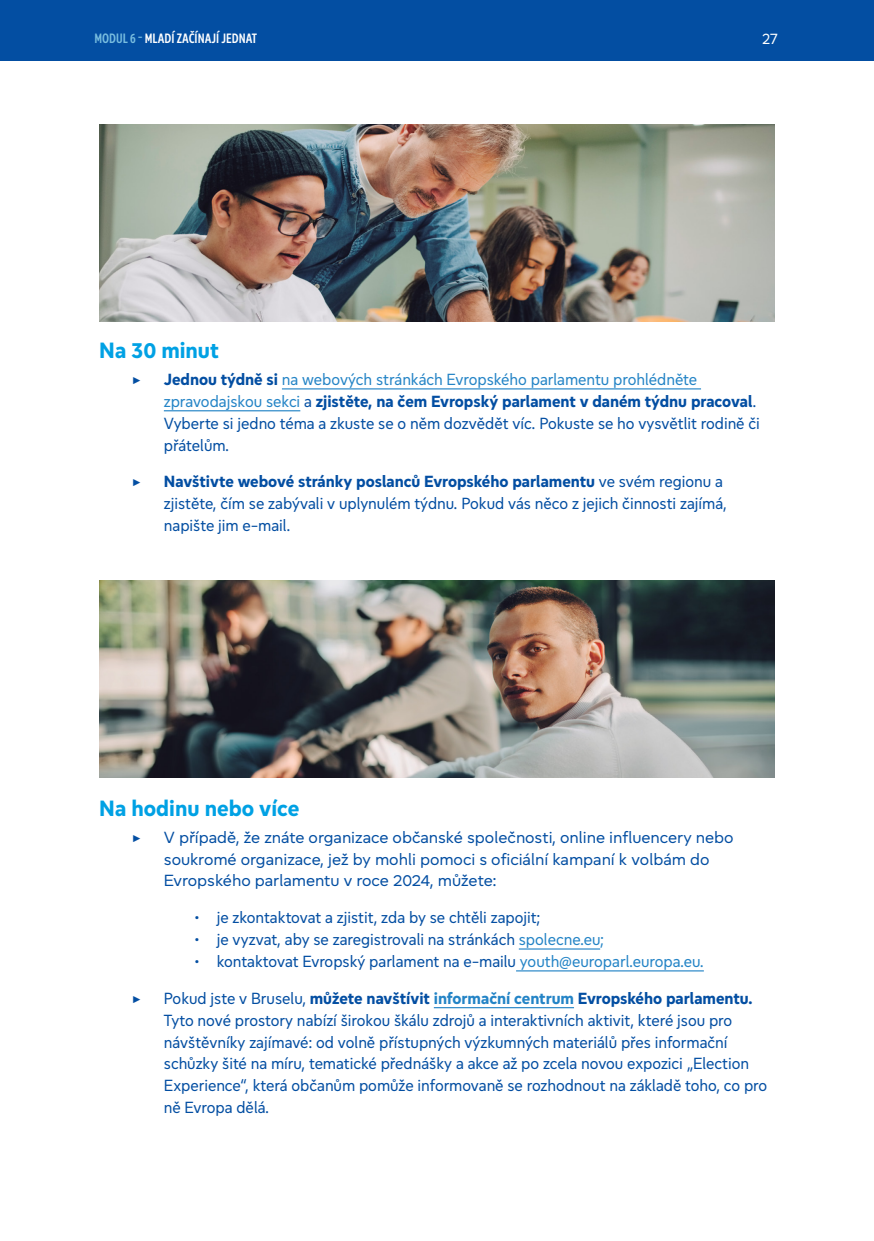
<style>
.page{position:relative;width:874px;height:1241px;background:#fff}
.page>*{position:absolute;margin:0;border:0;box-sizing:border-box;transform-origin:0 0}
.t1{font:700 22.75px "Europea Eco";color:#00a1e4}
.t2{font:16.62px/21.9px "Europea Eco";color:#034ea2}
.t3{font:16.62px/21.9px "Europea";color:#034ea2}
.t4{font:15.75px "Europea Eco";color:#fff}
.t5{font:600 14px "Europea Narrow";color:#fff}
.s1{color:#78bddf}
.s2{font-weight:700}
.s3{color:#2484c6}
.s4{font-weight:700;color:#2484c6}
</style>
<div class="page">
<div style="left:0;top:0;width:873px;height:61px;background:#034ea2"></div>
<img style="left:99px;top:124px;width:675px;height:197px">
<img style="left:99px;top:580px;width:675px;height:197px">
<hr style="left:282px;top:388px;width:418px;height:1px;background:#2484c6">
<hr style="left:164px;top:410px;width:136px;height:1px;background:#2484c6">
<hr style="left:518px;top:948px;width:82px;height:1px;background:#2484c6">
<hr style="left:516px;top:970px;width:187px;height:1px;background:#2484c6">
<hr style="left:433px;top:1006px;width:140px;height:2px;background:#2484c6">
<p class="t5" style="left:94px;top:28px;width:164px"><span class="s1">MODUL 6 -</span> MLADÍ ZAČÍNAJÍ JEDNAT</p>
<p class="t4" style="left:761px;top:27px;width:17px">27</p>
<h1 class="t1" style="left:99px;top:333px;width:121px">Na 30 minut</h1>
<p class="t2" style="left:132px;top:367px;width:10px">▶</p>
<p class="t2" style="left:164px;top:367px;width:597px"><span class="s2">Jednou týdně si</span> <span class="s3">na webových stránkách Evropského parlamentu prohlédněte zpravodajskou sekci</span> a <span class="s2">zjistěte, na čem Evropský parlament v daném týdnu pracoval</span>.<br>Vyberte si jedno téma a zkuste se o něm dozvědět víc. Pokuste se ho vysvětlit rodině či přátelům.</p>
<p class="t2" style="left:132px;top:469px;width:10px">▶</p>
<p class="t2" style="left:164px;top:469px;width:564px"><span class="s2">Navštivte webové stránky poslanců Evropského parlamentu</span> ve svém regionu a zjistěte, čím se zabývali v uplynulém týdnu. Pokud vás něco z jejich činnosti zajímá, napište jim e-mail.</p>
<h1 class="t1" style="left:99px;top:791px;width:201px">Na hodinu nebo více</h1>
<p class="t2" style="left:132px;top:824px;width:10px">▶</p>
<p class="t3" style="left:164px;top:824px;width:571px">V případě, že znáte organizace občanské společnosti, online influencery nebo soukromé organizace, jež by mohli pomoci s oficiální kampaní k volbám do<br>Evropského parlamentu v roce 2024, můžete:</p>
<p class="t2" style="left:194px;top:905px;width:347px">• je zkontaktovat a zjistit, zda by se chtěli zapojit;</p>
<p class="t2" style="left:194px;top:927px;width:411px">• je vyzvat, aby se zaregistrovali na stránkách <span class="s3">spolecne.eu;</span></p>
<p class="t2" style="left:194px;top:949px;width:510px">• kontaktovat Evropský parlament na e-mailu <span class="s3">youth@europarl.europa.eu.</span></p>
<p class="t2" style="left:132px;top:985px;width:10px">▶</p>
<p class="t2" style="left:164px;top:985px;width:604px">Pokud jste v Bruselu, <span class="s2">můžete navštívit</span> <span class="s4">informační centrum</span> <span class="s2">Evropského parlamentu.<br></span>Tyto nové prostory nabízí širokou škálu zdrojů a interaktivních aktivit, které jsou pro návštěvníky zajímavé: od volně přístupných výzkumných materiálů přes informační schůzky šité na míru, tematické přednášky a akce až po zcela novou expozici „Election Experience“, která občanům pomůže informovaně se rozhodnout na základě toho, co pro ně Evropa dělá.</p>
</div>
